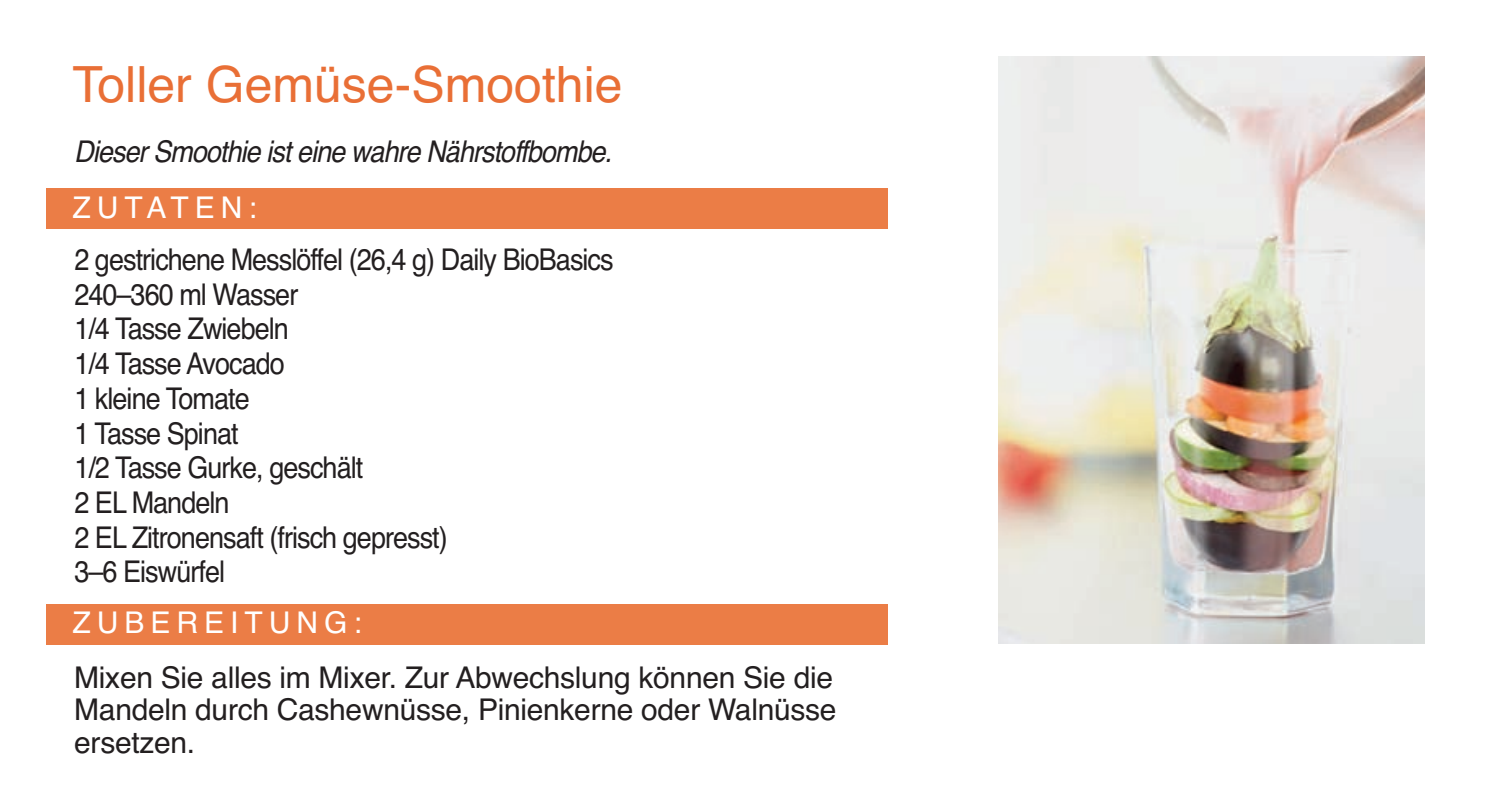
<style>
.page{position:relative;width:1485px;height:810px;background:#fff}
.page>*{position:absolute;margin:0;border:0;box-sizing:border-box;transform-origin:0 0}
.t1{font:50px "Helvetica TT";color:#e96f36}
.t2{font:30px/34.8px "Helvetica TT";letter-spacing:-.035em;color:#231f20;scale:.9 1}
.t3{font:30px/32.5px "Helvetica TT";letter-spacing:-.035em;color:#231f20;text-align:justify}
.t4{font:italic 30px "Helvetica TT";color:#231f20;scale:.9 1}
.t5{font:30px "Helvetica";letter-spacing:.2em;color:#fff}
</style>
<div class="page">
<img style="left:999px;top:56px;width:426px;height:587px">
<div style="left:46px;top:189px;width:842px;height:40px;background:#eb7d46"></div>
<div style="left:46px;top:604px;width:842px;height:41px;background:#eb7d46"></div>
<h1 class="t1" style="left:72px;top:56px;width:552px">Toller Gemüse-Smoothie</h1>
<p class="t4" style="left:74px;top:134px;width:610px">Dieser Smoothie ist eine wahre Nährstoffbombe.</p>
<p class="t5" style="left:72px;top:190px;width:186px">ZUTATEN:</p>
<p class="t2" style="left:74px;top:242px;width:601px">2 gestrichene Messlöffel (26,4 g) Daily BioBasics<br>240–360 ml Wasser<br>1/4 Tasse Zwiebeln<br>1/4 Tasse Avocado<br>1 kleine Tomate<br>1 Tasse Spinat<br>1/2 Tasse Gurke, geschält<br>2 EL Mandeln<br>2 EL Zitronensaft (frisch gepresst)<br>3–6 Eiswürfel</p>
<p class="t5" style="left:73px;top:605px;width:291px">ZUBEREITUNG:</p>
<p class="t3" style="left:74px;top:661px;width:764px">Mixen Sie alles im Mixer. Zur Abwechslung können Sie die Mandeln durch Cashewnüsse, Pinienkerne oder Walnüsse ersetzen.</p>
</div>
